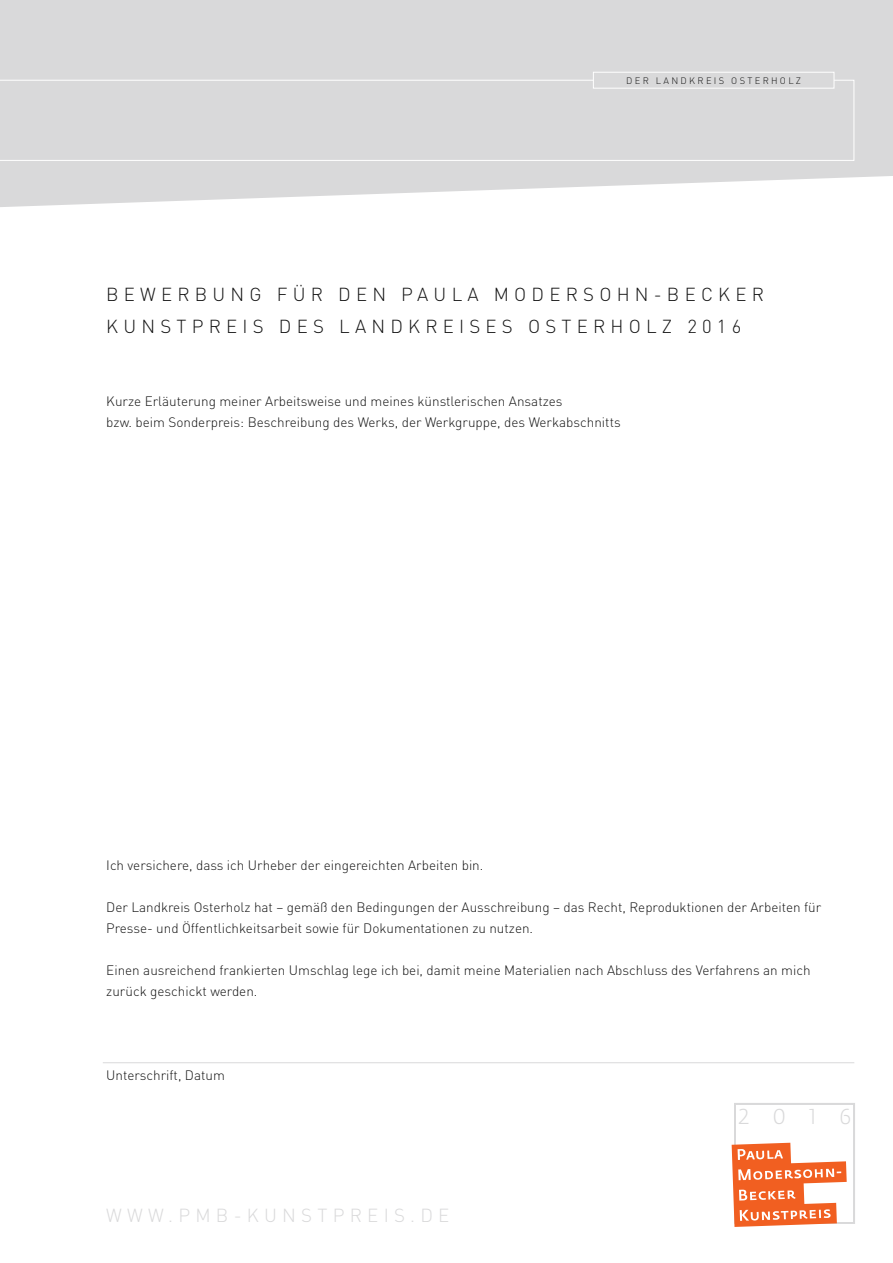
<style>
.page{position:relative;width:893px;height:1263px;background:#fff}
.page>*{position:absolute;margin:0;border:0;box-sizing:border-box;transform-origin:0 0}
.t1{font:21.45px "Fedra Sans Light SC";color:#d9d9da}
.t2{font:300 18.75px "DIN";letter-spacing:.28em;color:#d9d9da}
.t3{font:300 18.6px/31.5px "DIN";letter-spacing:.28em;color:#141414}
.t4{font:300 13.5px/21px "DIN";color:#141414}
.t5{font:300 9.3px "DIN";letter-spacing:.25em;color:#141414}
</style>
<div class="page">
<svg style="left:0;top:0;width:893px;height:207px;background:#ddddde"></svg>
<div style="left:0;top:80px;width:854px;height:81px;background:#d9d9da"></div>
<div style="left:593px;top:72px;width:241px;height:17px;background:#d9d9da;border:1px solid #fff"></div>
<hr style="left:103px;top:1062px;width:751px;height:1px;background:#d9d9da">
<svg style="left:732px;top:1103px;width:123px;height:124px"></svg>
<p class="t5" style="left:626px;top:74px;width:176px">DER LANDKREIS OSTERHOLZ</p>
<h3 class="t3" style="left:106px;top:279px;width:659px">BEWERBUNG FÜR DEN PAULA MODERSOHN-BECKER<br>KUNSTPREIS DES LANDKREISES OSTERHOLZ 2016</h3>
<p class="t4" style="left:106px;top:391px;width:516px">Kurze Erläuterung meiner Arbeitsweise und meines künstlerischen Ansatzes<br>bzw. beim Sonderpreis: Beschreibung des Werks, der Werkgruppe, des Werkabschnitts</p>
<p class="t4" style="left:106px;top:854px;width:379px">Ich versichere, dass ich Urheber der eingereichten Arbeiten bin.</p>
<p class="t4" style="left:106px;top:896px;width:716px">Der Landkreis Osterholz hat – gemäß den Bedingungen der Ausschreibung – das Recht, Reproduktionen der Arbeiten für<br>Presse- und Öffentlichkeitsarbeit sowie für Dokumentationen zu nutzen.</p>
<p class="t4" style="left:106px;top:959px;width:706px">Einen ausreichend frankierten Umschlag lege ich bei, damit meine Materialien nach Abschluss des Verfahrens an mich zurück geschickt werden.</p>
<p class="t4" style="left:106px;top:1064px;width:120px">Unterschrift, Datum</p>
<h2 class="t2" style="left:106px;top:1203px;width:345px">WWW.PMB-KUNSTPREIS.DE</h2>
<h1 class="t1" style="left:739px;top:1105px;width:114px">2016</h1>
</div>
